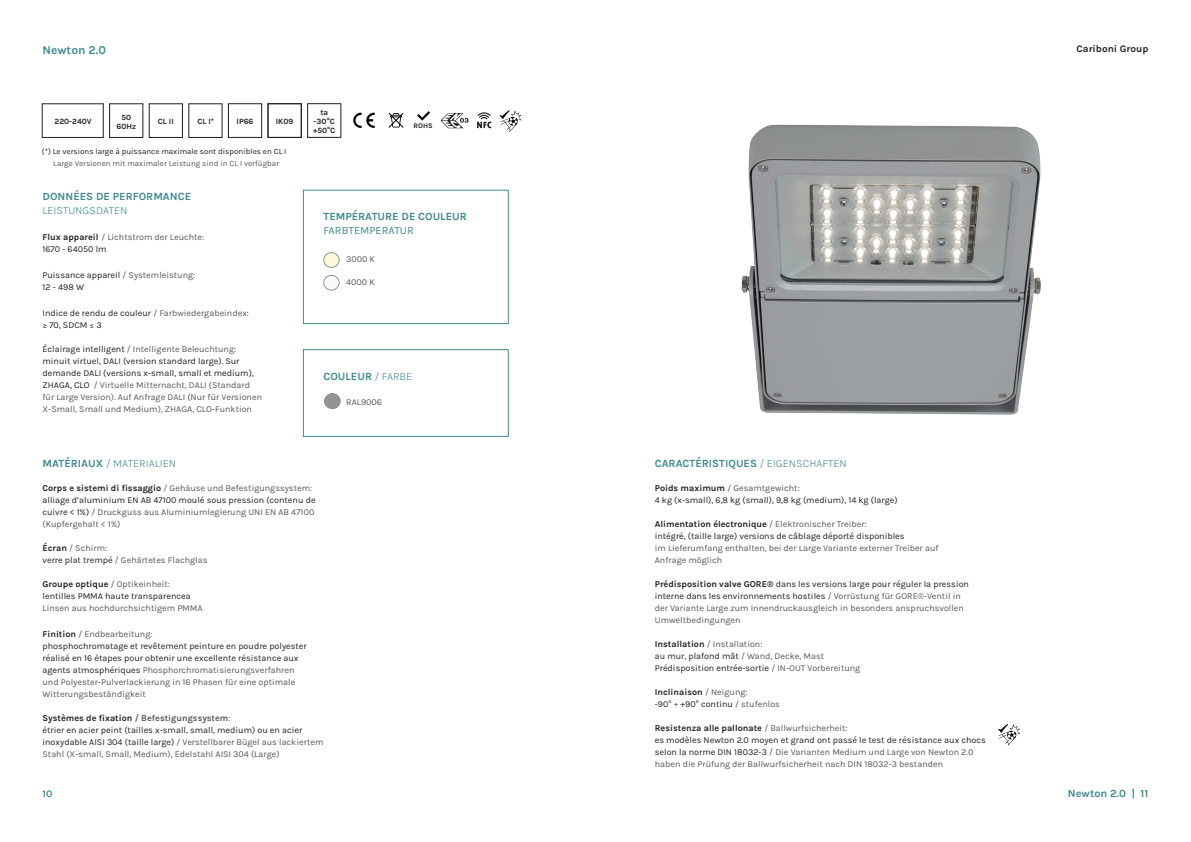
<style>
.page{position:relative;width:1191px;height:842px;background:#fff}
.page>*{position:absolute;margin:0;border:0;box-sizing:border-box;transform-origin:0 0}
.t1{font:700 12px "Karla";color:#428991}
.t2{font:700 11px "Karla";color:#428991}
.t3{font:300 11px "Karla";color:#428991}
.t4{font:11px "Karla";color:#428991}
.t5{font:700 10px "Karla";color:#231f20}
.t6{font:700 10px "Karla";color:#428991}
.t7{font:9px/12px "Karla";color:#57585a}
.t8{font:9px/12px "Karla";color:#231f20}
.t9{font:8px "Karla";color:#231f20}
.t10{font:8px "Karla";color:#57585a}
.t11{font:700 8px/9px "Karla";color:#231f20;text-align:center}
.t12{font:700 7.1px "Karla";color:#231f20}
.s1{font-weight:700;color:#231f20}
.s2{color:#231f20}
.s3{color:#57585a}
.s4{font-weight:300}
.s5{font-weight:700}
.s6{font-weight:700;color:#57585a}
</style>
<div class="page">
<img style="left:741px;top:124px;width:300px;height:291px">
<div style="left:228px;top:103px;width:34px;height:35px;border:1px solid #231f20"></div>
<div style="left:268px;top:103px;width:33px;height:35px;border:1px solid #231f20"></div>
<div style="left:307px;top:103px;width:34px;height:35px;border:1px solid #231f20"></div>
<div style="left:109px;top:104px;width:34px;height:34px;border:1px solid #231f20"></div>
<div style="left:42px;top:104px;width:61px;height:34px;border:1px solid #231f20"></div>
<div style="left:149px;top:104px;width:34px;height:34px;border:1px solid #231f20"></div>
<svg style="left:477px;top:112px;width:14px;height:16px"></svg>
<svg style="left:353px;top:113px;width:22px;height:15px"></svg>
<svg style="left:388px;top:113px;width:15px;height:15px"></svg>
<svg style="left:417px;top:111px;width:13px;height:10px"></svg>
<svg style="left:440px;top:113px;width:28px;height:15px"></svg>
<svg style="left:499px;top:110px;width:22px;height:22px"></svg>
<div style="left:303px;top:190px;width:205px;height:134px;border:1px solid #428991"></div>
<div style="left:303px;top:349px;width:205px;height:88px;border:1px solid #428991"></div>
<div style="left:324px;top:253px;width:15px;height:14px;background:#fbf8dc;border-radius:50%"></div>
<div style="left:323px;top:252px;width:16px;height:16px;border:1px solid #939495;border-radius:50%"></div>
<div style="left:324px;top:275px;width:15px;height:15px;background:#f9faf8;border-radius:50%"></div>
<div style="left:323px;top:275px;width:16px;height:15px;border:1px solid #939495;border-radius:50%"></div>
<div style="left:325px;top:394px;width:15px;height:15px;background:#939495;border-radius:50%"></div>
<div style="left:324px;top:393px;width:16px;height:16px;border:1px solid #939495;border-radius:50%"></div>
<svg style="left:998px;top:724px;width:22px;height:22px"></svg>
<h1 class="t1" style="left:43px;top:41px;width:65px">Newton 2.0</h1>
<p class="t5" style="left:1076px;top:42px;width:73px">Cariboni Group</p>
<p class="t11" style="left:117px;top:112px;width:21px">50<br>60Hz</p>
<p class="t11" style="left:55px;top:116px;width:39px">220-240V</p>
<p class="t11" style="left:158px;top:117px;width:17px">CL II</p>
<p class="t11" style="left:197px;top:117px;width:18px">CL I*</p>
<p class="t11" style="left:237px;top:117px;width:18px">IP66</p>
<p class="t11" style="left:276px;top:117px;width:19px">IK09</p>
<p class="t11" style="left:313px;top:107px;width:24px">ta -30°C +50°C</p>
<p class="t9" style="left:42px;top:146px;width:246px">(*) Le versions large à puissance maximale sont disponibles en CL I</p>
<p class="t10" style="left:53px;top:158px;width:227px">Large Versionen mit maximaler Leistung sind in CL I verfügbar</p>
<p class="t12" style="left:413px;top:120px;width:20px">ROHS</p>
<p class="t2" style="left:43px;top:189px;width:150px">DONNÉES DE PERFORMANCE</p>
<p class="t3" style="left:43px;top:203px;width:86px">LEISTUNGSDATEN</p>
<p class="t7" style="left:43px;top:231px;width:163px"><span class="s1">Flux appareil</span> / Lichtstrom der Leuchte:<br><span class="s2">1670 - 64050 lm</span></p>
<p class="t8" style="left:43px;top:269px;width:154px">Puissance appareil <span class="s3">/ Systemleistung:<br></span>12 - 498 W</p>
<p class="t8" style="left:43px;top:307px;width:208px">Indice de rendu de couleur <span class="s3">/ Farbwiedergabeindex: </span>≥ 70, SDCM ≤ 3</p>
<p class="t7" style="left:43px;top:343px;width:221px"><span class="s2">Éclairage intelligent</span> / Intelligente Beleuchtung<span class="s2">: minuit virtuel, DALI (version standard large). Sur demande DALI (versions x-small, small et medium), ZHAGA, CLO</span> / Virtuelle Mitternacht, DALI (Standard für Large Version). Auf Anfrage DALI (Nur für Versionen X-Small, Small und Medium), ZHAGA, CLO-Funktion</p>
<p class="t2" style="left:323px;top:209px;width:145px">TEMPÉRATURE DE COULEUR</p>
<p class="t4" style="left:323px;top:224px;width:92px">FARBTEMPERATUR</p>
<p class="t7" style="left:346px;top:253px;width:30px">3000 K</p>
<p class="t7" style="left:346px;top:276px;width:30px">4000 K</p>
<p class="t2" style="left:323px;top:369px;width:90px">COULEUR <span class="s4">/ FARBE</span></p>
<p class="t7" style="left:346px;top:396px;width:37px">RAL9006</p>
<p class="t3" style="left:43px;top:456px;width:135px"><span class="s5">MATÉRIAUX</span> / MATERIALIEN</p>
<p class="t7" style="left:43px;top:481px;width:275px"><span class="s1">Corps e sistemi di fissaggio</span> / Gehäuse und Befestigungssystem: <span class="s2">alliage d’aluminium EN AB 47100 moulé sous pression (contenu de cuivre &lt; 1%)</span> / Druckguss aus Aluminiumlegierung UNI EN AB 47100 (Kupfergehalt &lt; 1%)</p>
<p class="t7" style="left:43px;top:541px;width:166px"><span class="s1">Écran</span> / Schirm:<br><span class="s2">verre plat trempé</span> / Gehärtetes Flachglas</p>
<p class="t8" style="left:43px;top:577px;width:150px"><span class="s5">Groupe optique</span> <span class="s3">/ Optikeinheit: </span>lentilles PMMA haute transparencea</p>
<p class="t7" style="left:43px;top:601px;width:162px">Linsen aus hochdurchsichtigem PMMA</p>
<p class="t8" style="left:43px;top:627px;width:266px"><span class="s5">Finition</span> <span class="s3">/ Endbearbeitung:<br></span>phosphochromatage et revêtement peinture en poudre polyester réalisé en 16 étapes pour obtenir une excellente résistance aux agents atmosphériques <span class="s3">Phosphorchromatisierungsverfahren und Polyester-Pulverlackierung in 16 Phasen für eine optimale Witterungsbeständigkeit</span></p>
<p class="t8" style="left:43px;top:711px;width:282px"><span class="s5">Systèmes de fixation</span> <span class="s6">/ Befestigungssystem</span><span class="s3">:<br></span>étrier en acier peint (tailles x-small, small, medium) ou en acier inoxydable AISI 304 (taille large) <span class="s3">/ Verstellbarer Bügel aus lackiertem Stahl (X-small, Small, Medium), Edelstahl AISI 304 (Large)</span></p>
<p class="t2" style="left:655px;top:455px;width:194px">CARACTÉRISTIQUES <span class="s4">/ EIGENSCHAFTEN</span></p>
<p class="t8" style="left:655px;top:481px;width:244px"><span class="s5">Poids maximum</span> <span class="s3">/ Gesamtgewicht:<br></span>4 kg (x-small), 6,8 kg (small), 9,8 kg (medium), 14 kg (large)</p>
<p class="t8" style="left:655px;top:517px;width:251px"><span class="s5">Alimentation électronique</span> <span class="s3">/ Elektronischer Treiber:<br></span>intégré, (taille large) versions de câblage déporté disponibles</p>
<p class="t7" style="left:655px;top:541px;width:285px">im Lieferumfang enthalten, bei der Large Variante externer Treiber auf<br>Anfrage möglich</p>
<p class="t7" style="left:655px;top:577px;width:316px"><span class="s1">Prédisposition valve GORE®</span> <span class="s2">dans les versions large pour réguler la pression interne dans les environnements hostiles</span> / Vorrüstung für GORE®-Ventil in der Variante Large zum Innendruckausgleich in besonders anspruchsvollen Umweltbedingungen</p>
<p class="t7" style="left:655px;top:637px;width:207px"><span class="s1">Installation</span> / Installation:<br><span class="s2">au mur, plafond mât</span> / Wand, Decke, Mast<br><span class="s2">Prédisposition entrée-sortie</span> / IN-OUT Vorbereitung</p>
<p class="t7" style="left:655px;top:685px;width:127px"><span class="s1">Inclinaison</span> / Neigung:<br><span class="s2">-90° ÷ +90° continu</span> / stufenlos</p>
<p class="t7" style="left:655px;top:721px;width:332px"><span class="s1">Resistenza alle pallonate</span> / Ballwurfsicherheit:<br><span class="s2">es modèles Newton 2.0 moyen et grand ont passé le test de résistance aux chocs selon la norme DIN 18032-3</span> / Die Varianten Medium und Large von Newton 2.0 haben die Prüfung der Ballwurfsicherheit nach DIN 18032-3 bestanden</p>
<p class="t6" style="left:43px;top:787px;width:11px">10</p>
<p class="t2" style="left:1068px;top:786px;width:82px">Newton 2.0 | 11</p>
</div>
